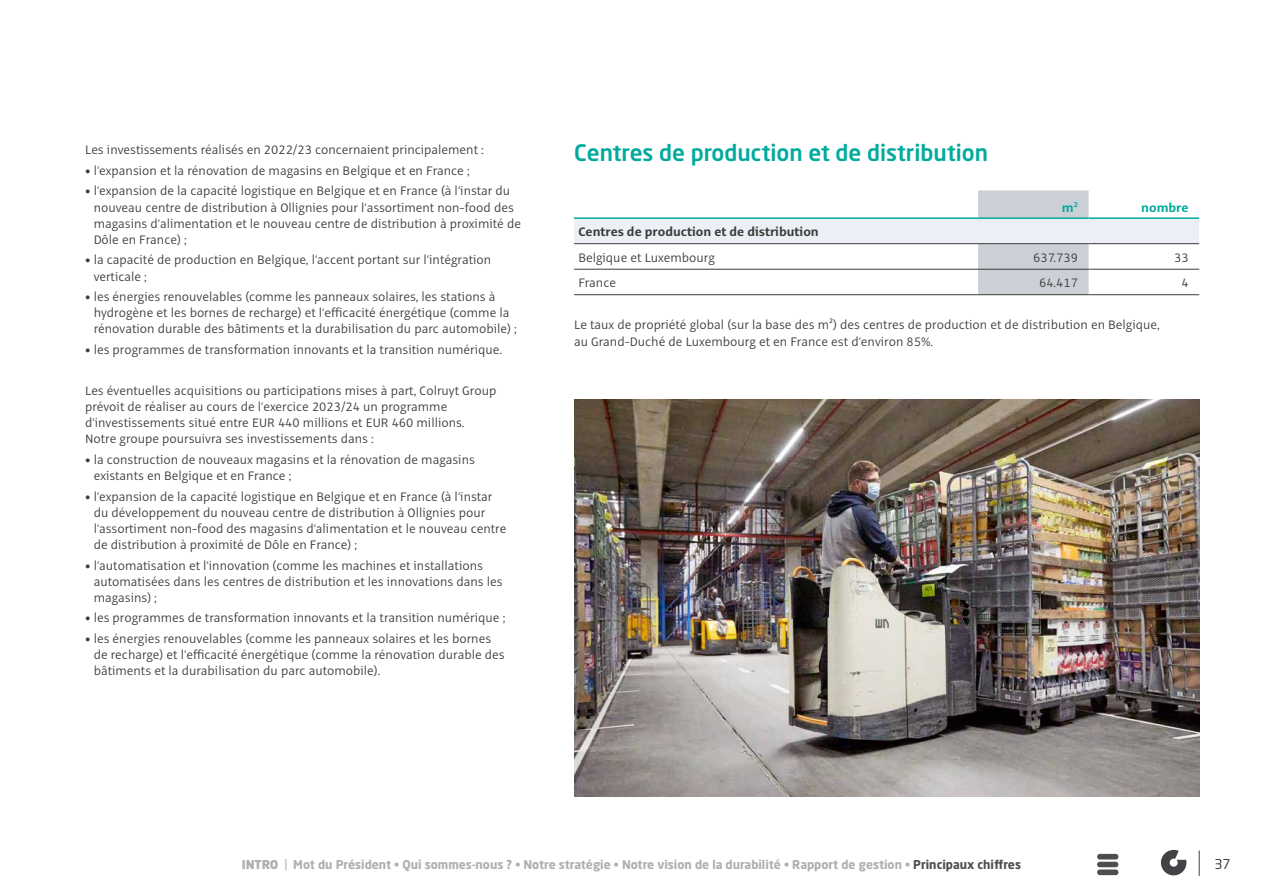
<style>
.page{position:relative;width:1263px;height:893px;background:#fff}
.page>*{position:absolute;margin:0;border:0;box-sizing:border-box;transform-origin:0 0}
.t1{font:500 22.5px "Neo Sans Std";color:#00ab9d}
.t2{font:300 13.5px/16.2px "Alto Pro";color:#3b3b3a}
.t3{font:700 13.5px "Alto Pro";color:#3b3b3a}
.t4{font:700 13.5px "Alto Pro";color:#00ab9d}
.t5{font:13.5px "Neo Sans Std";color:#424247}
.t6{font:700 12px "Neo Sans Std";color:#aeafaf}
.s1{font-weight:900}
.s2{font-weight:400}
.s3{color:#4f4e4e}
</style>
<div class="page">
<svg style="left:1161px;top:850px;width:25px;height:25px"></svg>
<svg style="left:1199px;top:850px;width:1px;height:26px"></svg>
<svg style="left:574px;top:191px;width:625px;height:103px"></svg>
<hr style="left:574px;top:243px;width:404px;height:1px;background:#3b3b3a">
<hr style="left:978px;top:243px;width:111px;height:1px;background:#3b3b3a">
<hr style="left:1089px;top:243px;width:110px;height:1px;background:#3b3b3a">
<hr style="left:574px;top:269px;width:404px;height:1px;background:#3b3b3a">
<hr style="left:978px;top:269px;width:111px;height:1px;background:#3b3b3a">
<hr style="left:1089px;top:269px;width:110px;height:1px;background:#3b3b3a">
<hr style="left:574px;top:294px;width:404px;height:1px;background:#3b3b3a">
<hr style="left:978px;top:294px;width:111px;height:1px;background:#3b3b3a">
<hr style="left:1089px;top:294px;width:110px;height:1px;background:#3b3b3a">
<hr style="left:574px;top:217px;width:404px;height:2px;background:#00ab9d">
<hr style="left:978px;top:217px;width:111px;height:2px;background:#00ab9d">
<hr style="left:1089px;top:217px;width:110px;height:2px;background:#00ab9d">
<img style="left:574px;top:400px;width:625px;height:397px">
<div style="left:1097px;top:862px;width:21px;height:5px;background:#4f4e4e;border-radius:3px"></div>
<div style="left:1097px;top:854px;width:21px;height:5px;background:#4f4e4e;border-radius:3px"></div>
<div style="left:1097px;top:869px;width:21px;height:6px;background:#4f4e4e;border-radius:3px"></div>
<p class="t2" style="left:85px;top:142px;width:400px">Les investissements réalisés en 2022/23 concernaient principalement :</p>
<p class="t2" style="left:85px;top:163px;width:386px">• l’expansion et la rénovation de magasins en Belgique et en France ;</p>
<p class="t2" style="left:94px;top:183px;width:429px;text-indent:-9px">• l’expansion de la capacité logistique en Belgique et en France (à l’instar du nouveau centre de distribution à Ollignies pour l’assortiment non-food des magasins d’alimentation et le nouveau centre de distribution à proximité de Dôle en France) ;</p>
<p class="t2" style="left:94px;top:252px;width:399px;text-indent:-9px">• la capacité de production en Belgique, l’accent portant sur l’intégration verticale ;</p>
<p class="t2" style="left:94px;top:289px;width:425px;text-indent:-9px">• les énergies renouvelables (comme les panneaux solaires, les stations à hydrogène et les bornes de recharge) et l’efficacité énergétique (comme la rénovation durable des bâtiments et la durabilisation du parc automobile) ;</p>
<p class="t2" style="left:85px;top:342px;width:418px">• les programmes de transformation innovants et la transition numérique.</p>
<p class="t2" style="left:85px;top:382px;width:413px">Les éventuelles acquisitions ou participations mises à part, Colruyt Group prévoit de réaliser au cours de l’exercice 2023/24 un programme d’investissements situé entre EUR 440 millions et EUR 460 millions.<br>Notre groupe poursuivra ses investissements dans :</p>
<p class="t2" style="left:94px;top:452px;width:383px;text-indent:-9px">• la construction de nouveaux magasins et la rénovation de magasins existants en Belgique et en France ;</p>
<p class="t2" style="left:94px;top:488px;width:414px;text-indent:-9px">• l’expansion de la capacité logistique en Belgique et en France (à l’instar du développement du nouveau centre de distribution à Ollignies pour l’assortiment non-food des magasins d’alimentation et le nouveau centre de distribution à proximité de Dôle en France) ;</p>
<p class="t2" style="left:94px;top:557px;width:410px;text-indent:-9px">• l’automatisation et l’innovation (comme les machines et installations automatisées dans les centres de distribution et les innovations dans les magasins) ;</p>
<p class="t2" style="left:85px;top:610px;width:422px">• les programmes de transformation innovants et la transition numérique ;</p>
<p class="t2" style="left:94px;top:631px;width:412px;text-indent:-9px">• les énergies renouvelables (comme les panneaux solaires et les bornes de recharge) et l’efficacité énergétique (comme la rénovation durable des bâtiments et la durabilisation du parc automobile).</p>
<h1 class="t1" style="left:574px;top:139px;width:415px">Centres de production et de distribution</h1>
<p class="t4" style="left:1062px;top:199px;width:18px">m<sup>2</sup></p>
<p class="t4" style="left:1141px;top:199px;width:49px">nombre</p>
<p class="t3" style="left:578px;top:223px;width:242px">Centres de production et de distribution</p>
<p class="t2" style="left:578px;top:249px;width:138px">Belgique et Luxembourg</p>
<p class="t2" style="left:1033px;top:249px;width:46px">637.739</p>
<p class="t2" style="left:1174px;top:249px;width:16px">33</p>
<p class="t2" style="left:578px;top:275px;width:39px">France</p>
<p class="t2" style="left:1039px;top:275px;width:40px">64.417</p>
<p class="t2" style="left:1181px;top:275px;width:9px">4</p>
<p class="t2" style="left:574px;top:317px;width:587px">Le taux de propriété global (sur la base des m²) des centres de production et de distribution en Belgique, au Grand-Duché de Luxembourg et en France est d’environ 85%.</p>
<p class="t6" style="left:242px;top:857px;width:781px"><span class="s1">INTRO</span> <span class="s2">|</span> Mot du Président • Qui sommes-nous ? • Notre stratégie • Notre vision de la durabilité • Rapport de gestion • <span class="s3">Principaux chiffres</span></p>
<p class="t5" style="left:1214px;top:855px;width:18px">37</p>
</div>
